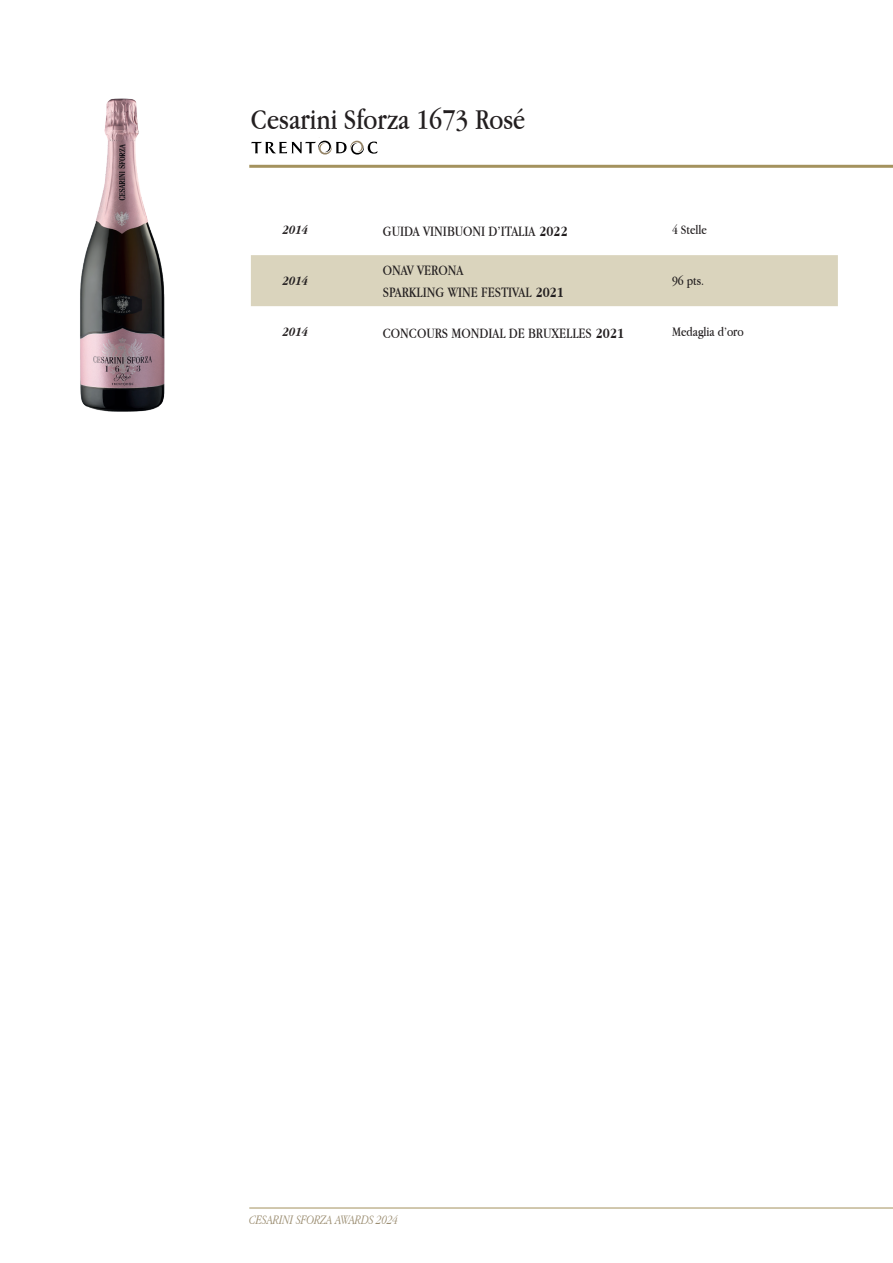
<style>
.page{position:relative;width:893px;height:1263px;background:#fff}
.page>*{position:absolute;margin:0;border:0;box-sizing:border-box;transform-origin:0 0}
.t1{font:30px "Apple Garamond";color:#231f20}
.t2{font:15px/21.6px "Apple Garamond";color:#231f20}
.t3{font:13.5px "Apple Garamond";color:#231f20}
.t4{font:italic 300 13.5px "Apple Garamond";color:#9b8d71}
.t5{font:italic 700 13.5px "Apple Garamond";color:#231f20}
.s1{font-weight:700}
</style>
<div class="page">
<hr style="left:249px;top:1208px;width:644px;height:1px;background:#a4925e">
<hr style="left:249px;top:165px;width:644px;height:3px;background:#a4925e">
<img style="left:80px;top:98px;width:85px;height:314px">
<svg style="left:251px;top:141px;width:126px;height:14px"></svg>
<svg style="left:251px;top:306px;width:587px;height:1px"></svg>
<div style="left:251px;top:255px;width:587px;height:51px;background:#dad4bd"></div>
<h1 class="t1" style="left:251px;top:101px;width:276px">Cesarini Sforza 1673 Rosé</h1>
<p class="t5" style="left:283px;top:222px;width:27px">2014</p>
<p class="t2" style="left:383px;top:220px;width:186px">GUIDA VINIBUONI D’ITALIA <span class="s1">2022</span></p>
<p class="t3" style="left:672px;top:222px;width:37px">4 Stelle</p>
<p class="t5" style="left:283px;top:273px;width:27px">2014</p>
<p class="t2" style="left:383px;top:259px;width:182px">ONAV VERONA<br>SPARKLING WINE FESTIVAL <span class="s1">2021</span></p>
<p class="t3" style="left:672px;top:273px;width:34px">96 pts.</p>
<p class="t5" style="left:283px;top:324px;width:27px">2014</p>
<p class="t2" style="left:383px;top:322px;width:243px">CONCOURS MONDIAL DE BRUXELLES <span class="s1">2021</span></p>
<p class="t3" style="left:672px;top:324px;width:73px">Medaglia d’oro</p>
<p class="t4" style="left:249px;top:1212px;width:150px">CESARINI SFORZA AWARDS 2024</p>
</div>
